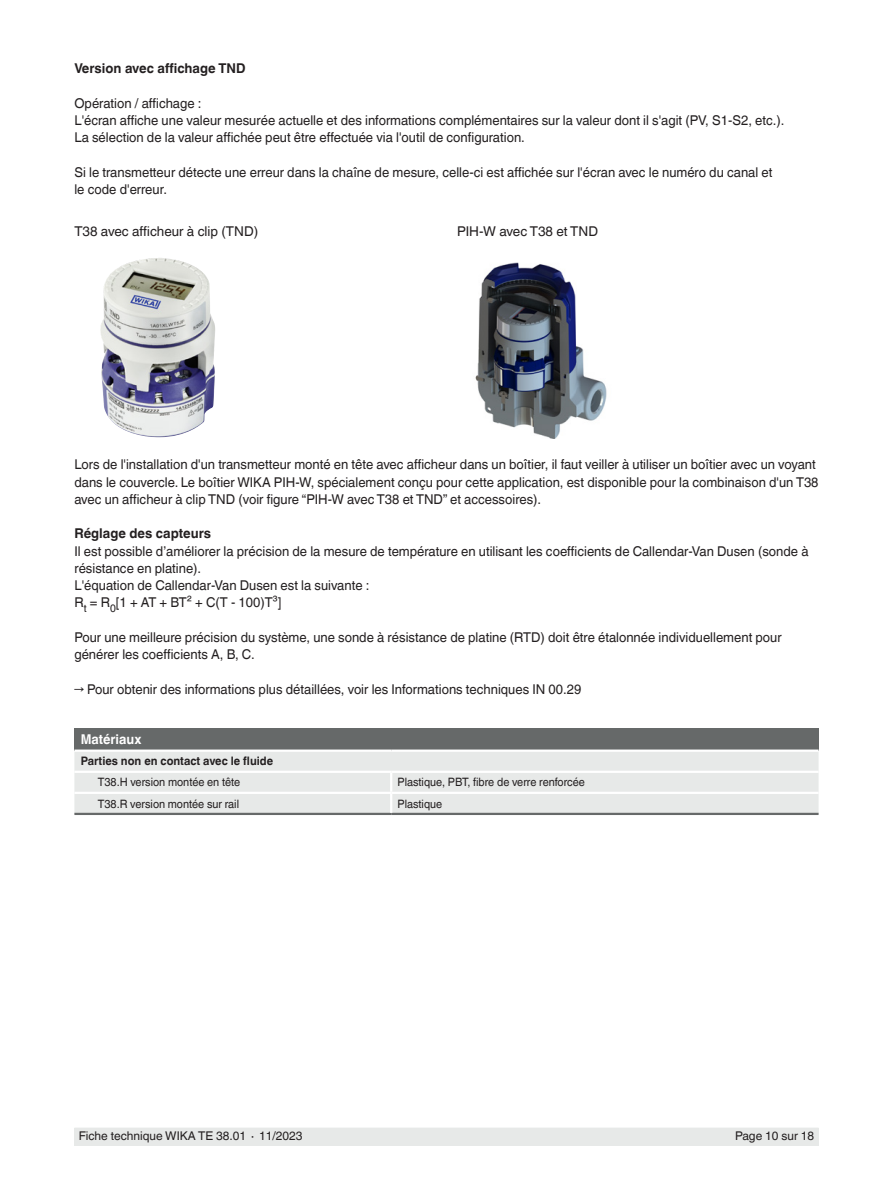
<style>
.page{position:relative;width:893px;height:1188px;background:#fff}
.page>*{position:absolute;margin:0;border:0;box-sizing:border-box;transform-origin:0 0}
.t1{font:13.5px/17.2px "Helvetica World";color:#231f20}
.t2{font:700 13.5px "Helvetica World";color:#231f20}
.t3{font:700 13.5px "Helvetica World";color:#fff;scale:.95 1}
.t4{font:12px "Helvetica World";color:#231f20}
.t5{font:700 11.7px "Helvetica World";color:#231f20;scale:.95 1}
.t6{font:11.55px "Helvetica World";color:#231f20;scale:.95 1}
</style>
<div class="page">
<div style="left:74px;top:1128px;width:745px;height:17px;background:#e7e9e8"></div>
<img style="left:100px;top:258px;width:115px;height:179px">
<div style="left:74px;top:728px;width:745px;height:23px;background:#666969"></div>
<div style="left:74px;top:752px;width:745px;height:61px;background:#e7e9e8"></div>
<hr style="left:74px;top:813px;width:317px;height:2px;background:#666969">
<hr style="left:391px;top:813px;width:428px;height:2px;background:#666969">
<hr style="left:74px;top:750px;width:317px;height:2px;background:#fff">
<hr style="left:391px;top:750px;width:428px;height:2px;background:#fff">
<hr style="left:74px;top:792px;width:317px;height:2px;background:#fff">
<hr style="left:74px;top:771px;width:317px;height:2px;background:#fff">
<hr style="left:391px;top:771px;width:428px;height:2px;background:#fff">
<hr style="left:391px;top:792px;width:428px;height:2px;background:#fff">
<svg style="left:390px;top:773px;width:2px;height:40px"></svg>
<img style="left:475px;top:262px;width:132px;height:176px">
<p class="t2" style="left:74px;top:61px;width:173px">Version avec affichage TND</p>
<p class="t1" style="left:74px;top:95px;width:711px">Opération / affichage :<br>L'écran affiche une valeur mesurée actuelle et des informations complémentaires sur la valeur dont il s'agit (PV, S1-S2, etc.).<br>La sélection de la valeur affichée peut être effectuée via l'outil de configuration.</p>
<p class="t1" style="left:74px;top:164px;width:699px">Si le transmetteur détecte une erreur dans la chaîne de mesure, celle-ci est affichée sur l'écran avec le numéro du canal et le code d'erreur.</p>
<p class="t1" style="left:74px;top:223px;width:185px">T38 avec afficheur à clip (TND)</p>
<p class="t1" style="left:457px;top:223px;width:142px">PIH-W avec T38 et TND</p>
<p class="t1" style="left:74px;top:456px;width:746px">Lors de l'installation d'un transmetteur monté en tête avec afficheur dans un boîtier, il faut veiller à utiliser un boîtier avec un voyant dans le couvercle. Le boîtier WIKA PIH-W, spécialement conçu pour cette application, est disponible pour la combinaison d'un T38 avec un afficheur à clip TND (voir figure “PIH-W avec T38 et TND” et accessoires).</p>
<p class="t2" style="left:74px;top:526px;width:138px">Réglage des capteurs</p>
<p class="t1" style="left:74px;top:542px;width:736px">Il est possible d’améliorer la précision de la mesure de température en utilisant les coefficients de Callendar-Van Dusen (sonde à résistance en platine).<br>L'équation de Callendar-Van Dusen est la suivante :<br>R<sub>t</sub> = R<sub>0</sub>[1 + AT + BT² + C(T - 100)T³]</p>
<p class="t1" style="left:74px;top:629px;width:709px">Pour une meilleure précision du système, une sonde à résistance de platine (RTD) doit être étalonnée individuellement pour générer les coefficients A, B, C.</p>
<p class="t1" style="left:74px;top:680px;width:508px">→ Pour obtenir des informations plus détaillées, voir les Informations techniques IN 00.29</p>
<p class="t3" style="left:81px;top:732px;width:65px">Matériaux</p>
<p class="t5" style="left:81px;top:755px;width:204px">Parties non en contact avec le fluide</p>
<p class="t6" style="left:98px;top:776px;width:151px">T38.H version montée en tête</p>
<p class="t6" style="left:398px;top:776px;width:199px">Plastique, PBT, fibre de verre renforcée</p>
<p class="t6" style="left:98px;top:797px;width:150px">T38.R version montée sur rail</p>
<p class="t6" style="left:398px;top:797px;width:49px">Plastique</p>
<p class="t4" style="left:79px;top:1129px;width:225px">Fiche technique WIKA TE 38.01 ∙ 11/2023</p>
<p class="t4" style="left:735px;top:1129px;width:81px">Page 10 sur 18</p>
</div>
